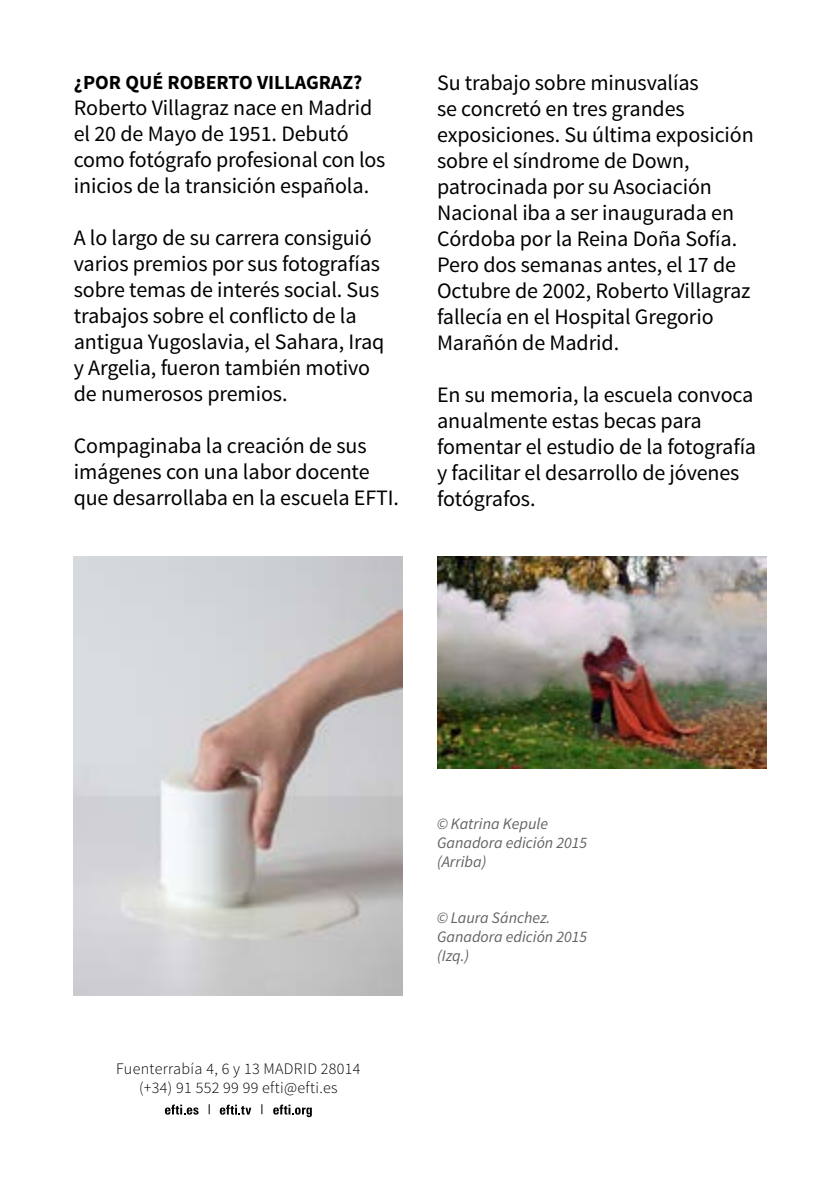
<style>
.page{position:relative;width:840px;height:1191px;background:#fff}
.page>*{position:absolute;margin:0;border:0;box-sizing:border-box;transform-origin:0 0}
.t1{font:22px/26px "Source Sans Pro";letter-spacing:-.005em;color:#000}
.t2{font:700 20px "Source Sans Pro";color:#000}
.t3{font:italic 16px/19.2px "Source Sans Pro";color:#646363}
.t4{font:300 16px/19.2px "Source Sans Pro";letter-spacing:.02em;color:#000;text-align:center}
</style>
<div class="page">
<svg style="left:165px;top:1104px;width:33px;height:10px"></svg>
<svg style="left:273px;top:1104px;width:39px;height:13px"></svg>
<svg style="left:220px;top:1104px;width:31px;height:10px"></svg>
<img style="left:74px;top:557px;width:329px;height:438px">
<img style="left:437px;top:557px;width:328px;height:211px">
<p class="t2" style="left:74px;top:69px;width:290px">¿POR QUÉ ROBERTO VILLAGRAZ?</p>
<p class="t1" style="left:74px;top:95px;width:313px">Roberto Villagraz nace en Madrid el 20 de Mayo de 1951. Debutó como fotógrafo profesional con los inicios de la transición española.</p>
<p class="t1" style="left:74px;top:225px;width:312px">A lo largo de su carrera consiguió varios premios por sus fotografías sobre temas de interés social. Sus trabajos sobre el conflicto de la antigua Yugoslavia, el Sahara, Iraq y Argelia, fueron también motivo de numerosos premios.</p>
<p class="t1" style="left:74px;top:433px;width:326px">Compaginaba la creación de sus imágenes con una labor docente que desarrollaba en la escuela EFTI.</p>
<p class="t1" style="left:437px;top:70px;width:318px">Su trabajo sobre minusvalías<br>se concretó en tres grandes exposiciones. Su última exposición sobre el síndrome de Down, patrocinada por su Asociación<br>Nacional iba a ser inaugurada en<br>Córdoba por la Reina Doña Sofía.<br>Pero dos semanas antes, el 17 de<br>Octubre de 2002, Roberto Villagraz fallecía en el Hospital Gregorio<br>Marañón de Madrid.</p>
<p class="t1" style="left:437px;top:382px;width:320px">En su memoria, la escuela convoca anualmente estas becas para fomentar el estudio de la fotografía y facilitar el desarrollo de jóvenes fotógrafos.</p>
<p class="t4" style="left:116px;top:1058px;width:246px">Fuenterrabía 4, 6 y 13 MADRID 28014 (+34) 91 552 99 99 efti@efti.es</p>
<p class="t3" style="left:437px;top:814px;width:151px">© Katrina Kepule<br>Ganadora edición 2015 (Arriba)</p>
<p class="t3" style="left:437px;top:908px;width:151px">© Laura Sánchez.<br>Ganadora edición 2015 (Izq.)</p>
</div>
